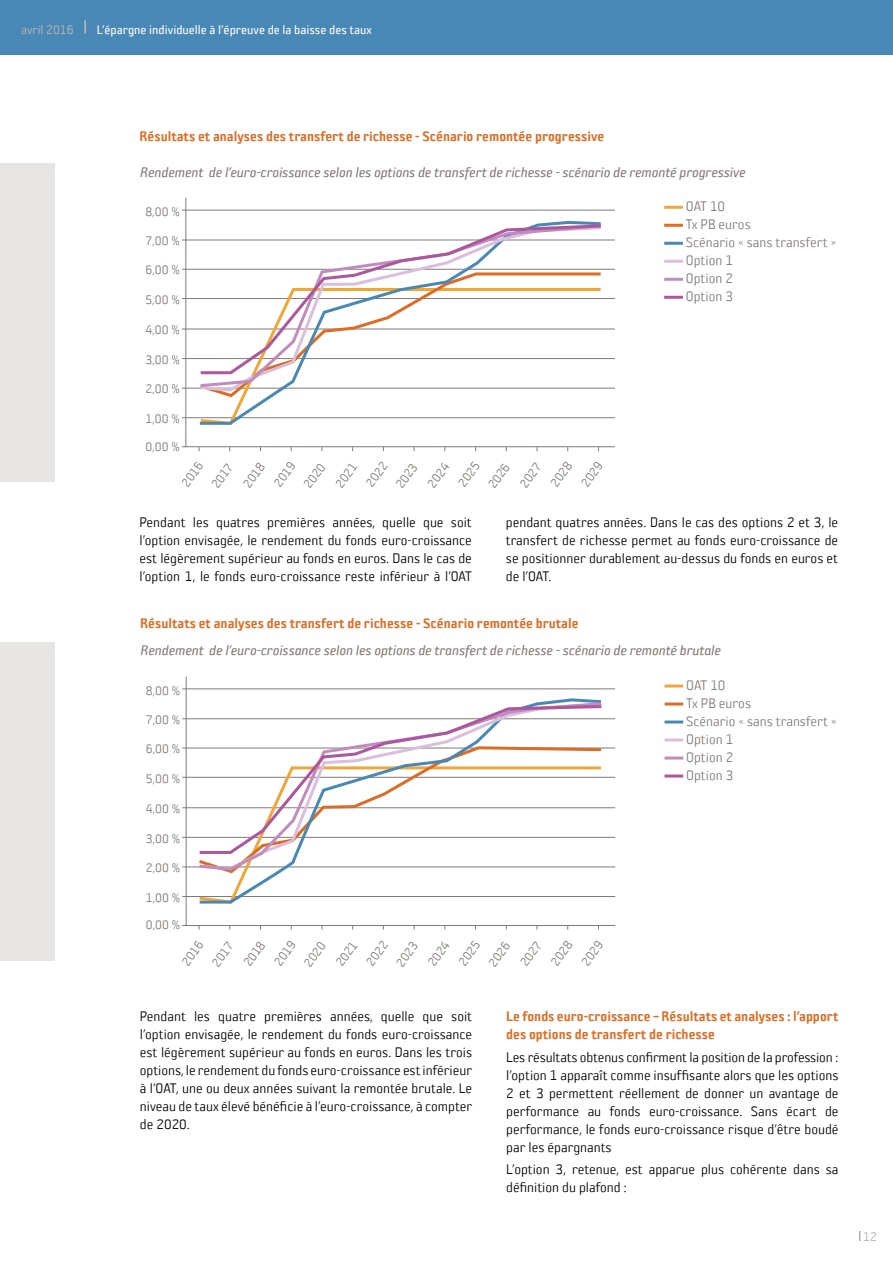
<style>
.page{position:relative;width:893px;height:1263px;background:#fff}
.page>*{position:absolute;margin:0;border:0;box-sizing:border-box;transform-origin:0 0}
.Txt{font:15px/18px "Sophisto A Gauge";color:#000;text-align:justify}
.sous_sous_titre{font:15px/18px "Sophisto D Gauge";color:#dc6d25}
.Titre_schema_argent{font:italic 15px "Sophisto B Gauge";letter-spacing:-.01em;color:#817977}
.Txt-2{font:15px "Sophisto A Gauge";color:#817977}
.Txt-3{font:13.5px "Sophisto A Gauge";color:#817977}
.t1{font:13.5px "Sophisto B Gauge";color:#fff}
.t2{font:13.5px "Sophisto A Gauge";color:#bfbcb8}
.t3{font:13.5px "Sophisto A Gauge";color:#b0ada7}
</style>
<div class="page">
<div style="left:0;top:0;width:893px;height:54px;background:#4987b5"></div>
<svg style="left:84px;top:20px;width:2px;height:14px"></svg>
<div style="left:0;top:163px;width:54px;height:319px;background:#e6e5e3"></div>
<hr style="left:182px;top:210px;width:433px;height:1px;background:#817977">
<hr style="left:182px;top:240px;width:433px;height:1px;background:#817977">
<hr style="left:182px;top:329px;width:433px;height:1px;background:#817977">
<hr style="left:182px;top:298px;width:433px;height:1px;background:#817977">
<hr style="left:182px;top:269px;width:433px;height:1px;background:#817977">
<hr style="left:182px;top:358px;width:433px;height:1px;background:#817977">
<hr style="left:182px;top:388px;width:433px;height:1px;background:#817977">
<hr style="left:182px;top:417px;width:433px;height:1px;background:#817977">
<hr style="left:182px;top:446px;width:433px;height:1px;background:#817977">
<hr style="left:185px;top:198px;width:1px;height:249px;background:#817977">
<hr style="left:664px;top:206px;width:19px;height:3px;background:#f0a73a">
<hr style="left:664px;top:224px;width:19px;height:3px;background:#dc6d25">
<hr style="left:664px;top:242px;width:19px;height:3px;background:#4987b5">
<hr style="left:664px;top:260px;width:19px;height:3px;background:#dbbedd">
<hr style="left:664px;top:278px;width:19px;height:3px;background:#c28bbd">
<hr style="left:664px;top:296px;width:19px;height:3px;background:#ac569d">
<svg style="left:197px;top:220px;width:407px;height:205px"></svg>
<svg style="left:197px;top:389px;width:407px;height:4px"></svg>
<svg style="left:197px;top:223px;width:407px;height:166px"></svg>
<svg style="left:198px;top:223px;width:406px;height:153px"></svg>
<div style="left:0;top:642px;width:54px;height:319px;background:#e6e5e3"></div>
<hr style="left:182px;top:688px;width:433px;height:1px;background:#817977">
<hr style="left:182px;top:718px;width:433px;height:1px;background:#817977">
<hr style="left:182px;top:807px;width:433px;height:1px;background:#817977">
<hr style="left:182px;top:777px;width:433px;height:1px;background:#817977">
<hr style="left:182px;top:748px;width:433px;height:1px;background:#817977">
<hr style="left:182px;top:837px;width:433px;height:1px;background:#817977">
<hr style="left:182px;top:866px;width:433px;height:1px;background:#817977">
<hr style="left:182px;top:896px;width:433px;height:1px;background:#817977">
<hr style="left:182px;top:925px;width:433px;height:1px;background:#817977">
<hr style="left:186px;top:677px;width:1px;height:249px;background:#817977">
<hr style="left:664px;top:684px;width:19px;height:3px;background:#f0a73a">
<hr style="left:664px;top:702px;width:19px;height:3px;background:#dc6d25">
<hr style="left:664px;top:720px;width:19px;height:3px;background:#4987b5">
<hr style="left:664px;top:738px;width:19px;height:3px;background:#dbbedd">
<hr style="left:664px;top:756px;width:19px;height:3px;background:#c28bbd">
<hr style="left:664px;top:774px;width:19px;height:3px;background:#ac569d">
<svg style="left:199px;top:698px;width:398px;height:206px"></svg>
<svg style="left:196px;top:700px;width:408px;height:172px"></svg>
<svg style="left:197px;top:703px;width:407px;height:152px"></svg>
<p class="t2" style="left:21px;top:22px;width:54px">avril 2016</p>
<p class="t1" style="left:97px;top:22px;width:277px">L’épargne individuelle à l’épreuve de la baisse des taux</p>
<p class="sous_sous_titre" style="left:140px;top:127px;width:466px">Résultats et analyses des transfert de richesse - Scénario remontée progressive</p>
<p class="Titre_schema_argent" style="left:140px;top:163px;width:607px">Rendement de l’euro-croissance selon les options de transfert de richesse - scénario de remonté progressive</p>
<p class="Txt-3" style="left:145px;top:204px;width:36px">8,00 %</p>
<p class="Txt-3" style="left:145px;top:233px;width:36px">7,00 %</p>
<p class="Txt-2" style="left:686px;top:198px;width:41px">OAT 10</p>
<p class="Txt-2" style="left:686px;top:216px;width:66px">Tx PB euros</p>
<p class="Txt-2" style="left:686px;top:234px;width:152px">Scénario « sans transfert »</p>
<p class="Txt-2" style="left:686px;top:252px;width:49px">Option 1</p>
<p class="Txt-2" style="left:686px;top:270px;width:49px">Option 2</p>
<p class="Txt-2" style="left:686px;top:288px;width:49px">Option 3</p>
<p class="Txt-3" style="left:145px;top:263px;width:36px">6,00 %</p>
<p class="Txt-3" style="left:145px;top:292px;width:36px">5,00 %</p>
<p class="Txt-3" style="left:145px;top:322px;width:36px">4,00 %</p>
<p class="Txt-3" style="left:145px;top:352px;width:36px">3,00 %</p>
<p class="Txt-3" style="left:145px;top:382px;width:36px">2,00 %</p>
<p class="Txt-3" style="left:145px;top:411px;width:36px">1,00 %</p>
<p class="Txt-3" style="left:145px;top:439px;width:36px">0,00 %</p>
<p class="Txt-3" style="left:178px;top:481px;width:29px;rotate:-54deg">2016</p>
<p class="Txt-3" style="left:208px;top:482px;width:29px;rotate:-54deg">2017</p>
<p class="Txt-3" style="left:240px;top:482px;width:29px;rotate:-54deg">2018</p>
<p class="Txt-3" style="left:271px;top:481px;width:29px;rotate:-54deg">2019</p>
<p class="Txt-3" style="left:300px;top:482px;width:29px;rotate:-54deg">2020</p>
<p class="Txt-3" style="left:332px;top:482px;width:29px;rotate:-54deg">2021</p>
<p class="Txt-3" style="left:363px;top:481px;width:29px;rotate:-54deg">2022</p>
<p class="Txt-3" style="left:393px;top:482px;width:29px;rotate:-54deg">2023</p>
<p class="Txt-3" style="left:424px;top:482px;width:29px;rotate:-54deg">2024</p>
<p class="Txt-3" style="left:455px;top:481px;width:29px;rotate:-54deg">2025</p>
<p class="Txt-3" style="left:485px;top:482px;width:29px;rotate:-54deg">2026</p>
<p class="Txt-3" style="left:517px;top:482px;width:29px;rotate:-54deg">2027</p>
<p class="Txt-3" style="left:547px;top:481px;width:29px;rotate:-54deg">2028</p>
<p class="Txt-3" style="left:578px;top:481px;width:29px;rotate:-54deg">2029</p>
<p class="Txt" style="left:140px;top:513px;width:334px">Pendant les quatres premières années, quelle que soit l’option envisagée, le rendement du fonds euro-croissance est légèrement supérieur au fonds en euros. Dans le cas de l’option 1, le fonds euro-croissance reste inférieur à l’OAT</p>
<p class="Txt" style="left:506px;top:513px;width:334px">pendant quatres années. Dans le cas des options 2 et 3, le transfert de richesse permet au fonds euro-croissance de se positionner durablement au-dessus du fonds en euros et de l’OAT.</p>
<p class="sous_sous_titre" style="left:140px;top:613px;width:440px">Résultats et analyses des transfert de richesse - Scénario remontée brutale</p>
<p class="Titre_schema_argent" style="left:141px;top:642px;width:582px">Rendement de l’euro-croissance selon les options de transfert de richesse - scénario de remonté brutale</p>
<p class="Txt-3" style="left:146px;top:683px;width:36px">8,00 %</p>
<p class="Txt-3" style="left:146px;top:712px;width:36px">7,00 %</p>
<p class="Txt-2" style="left:686px;top:677px;width:41px">OAT 10</p>
<p class="Txt-2" style="left:686px;top:695px;width:66px">Tx PB euros</p>
<p class="Txt-2" style="left:686px;top:713px;width:152px">Scénario « sans transfert »</p>
<p class="Txt-2" style="left:686px;top:731px;width:49px">Option 1</p>
<p class="Txt-2" style="left:686px;top:749px;width:49px">Option 2</p>
<p class="Txt-2" style="left:686px;top:767px;width:49px">Option 3</p>
<p class="Txt-3" style="left:146px;top:741px;width:36px">6,00 %</p>
<p class="Txt-3" style="left:146px;top:771px;width:36px">5,00 %</p>
<p class="Txt-3" style="left:146px;top:801px;width:36px">4,00 %</p>
<p class="Txt-3" style="left:146px;top:831px;width:36px">3,00 %</p>
<p class="Txt-3" style="left:146px;top:860px;width:36px">2,00 %</p>
<p class="Txt-3" style="left:146px;top:890px;width:36px">1,00 %</p>
<p class="Txt-3" style="left:146px;top:918px;width:36px">0,00 %</p>
<p class="Txt-3" style="left:179px;top:960px;width:29px;rotate:-54deg">2016</p>
<p class="Txt-3" style="left:209px;top:961px;width:29px;rotate:-54deg">2017</p>
<p class="Txt-3" style="left:240px;top:960px;width:29px;rotate:-54deg">2018</p>
<p class="Txt-3" style="left:271px;top:960px;width:29px;rotate:-54deg">2019</p>
<p class="Txt-3" style="left:301px;top:961px;width:29px;rotate:-54deg">2020</p>
<p class="Txt-3" style="left:333px;top:960px;width:29px;rotate:-54deg">2021</p>
<p class="Txt-3" style="left:363px;top:960px;width:29px;rotate:-54deg">2022</p>
<p class="Txt-3" style="left:393px;top:961px;width:29px;rotate:-54deg">2023</p>
<p class="Txt-3" style="left:425px;top:960px;width:29px;rotate:-54deg">2024</p>
<p class="Txt-3" style="left:455px;top:960px;width:29px;rotate:-54deg">2025</p>
<p class="Txt-3" style="left:485px;top:961px;width:29px;rotate:-54deg">2026</p>
<p class="Txt-3" style="left:517px;top:960px;width:29px;rotate:-54deg">2027</p>
<p class="Txt-3" style="left:547px;top:960px;width:29px;rotate:-54deg">2028</p>
<p class="Txt-3" style="left:578px;top:960px;width:29px;rotate:-54deg">2029</p>
<p class="Txt" style="left:140px;top:1007px;width:334px">Pendant les quatre premières années, quelle que soit l’option envisagée, le rendement du fonds euro-croissance est légèrement supérieur au fonds en euros. Dans les trois options, le rendement du fonds euro-croissance est inférieur à l’OAT, une ou deux années suivant la remontée brutale. Le niveau de taux élevé bénéficie à l’euro-croissance, à compter de 2020.</p>
<p class="sous_sous_titre" style="left:506px;top:1007px;width:334px">Le fonds euro-croissance – Résultats et analyses : l’apport des options de transfert de richesse</p>
<p class="Txt" style="left:506px;top:1047px;width:334px">Les résultats obtenus confirment la position de la profession : l’option 1 apparaît comme insuffisante alors que les options 2 et 3 permettent réellement de donner un avantage de performance au fonds euro-croissance. Sans écart de performance, le fonds euro-croissance risque d’être boudé par les épargnants</p>
<p class="Txt" style="left:506px;top:1160px;width:334px">L’option 3, retenue, est apparue plus cohérente dans sa définition du plafond :</p>
<p class="t3" style="left:863px;top:1229px;width:15px">12</p>
</div>
